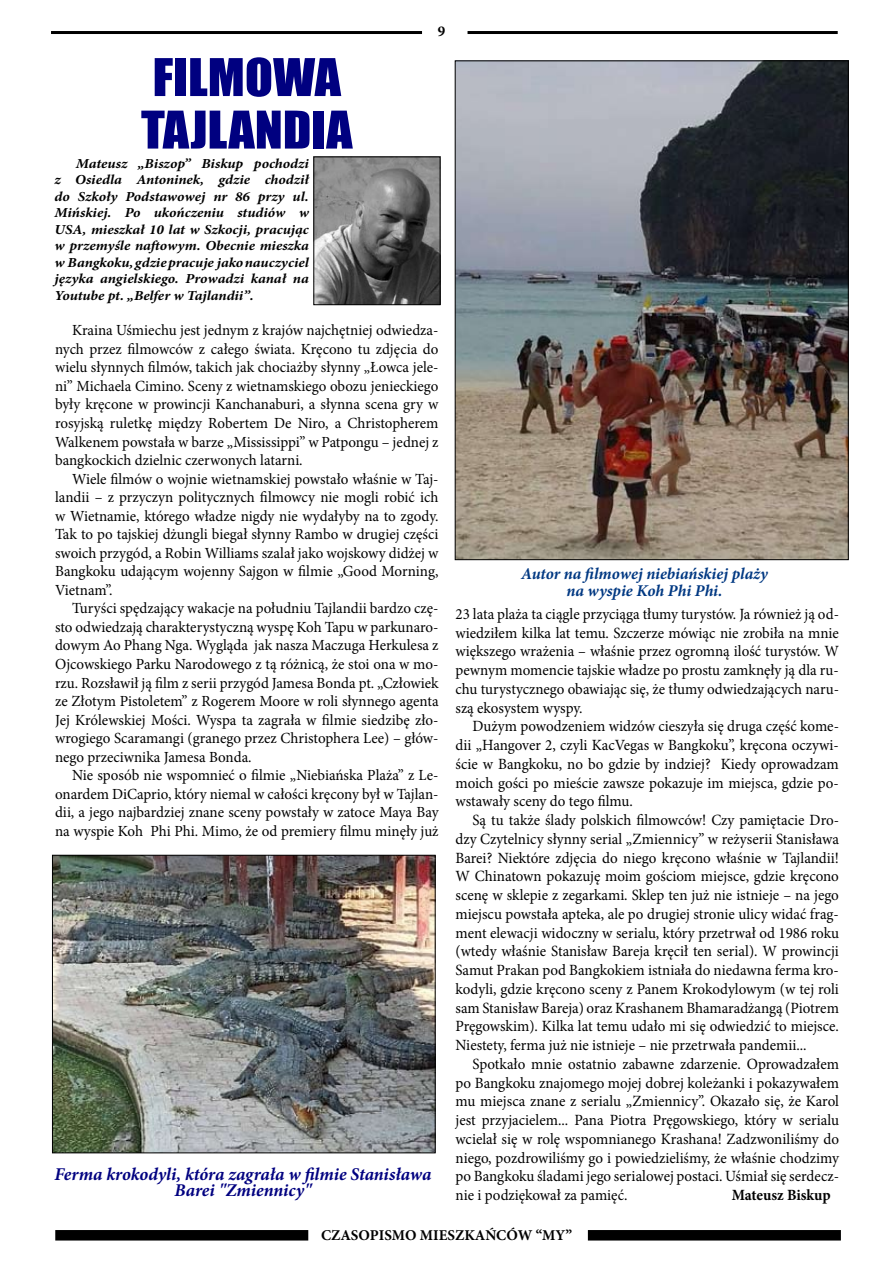
<style>
.page{position:relative;width:893px;height:1263px;background:#fff}
.page>*{position:absolute;margin:0;border:0;box-sizing:border-box;transform-origin:0 0}
.t1{font:48px/52.5px "Impact";color:#000080;scale:1.08 1}
.t2{font:italic 700 18px/16.5px "Minion Pro";letter-spacing:-.005em;color:#000080;text-align:center}
.t3{font:italic 700 16.5px/16.5px "Minion Pro";letter-spacing:-.005em;color:#003882;text-align:center}
.t4{font:15.6px/18.8px "Minion Pro";color:#000;text-align:justify;scale:.96 1}
.t5{font:700 15.6px "Minion Pro";letter-spacing:-.005em;color:#000;scale:.96 1}
.t6{font:15.45px/18.6px "Minion Pro";color:#000;text-align:justify}
.t7{font:700 15px "Minion Pro";color:#000}
.t8{font:italic 700 13.8px/16.5px "Minion Pro";letter-spacing:-.005em;color:#000;text-align:justify;scale:1.09 1}
</style>
<div class="page">
<hr style="left:51px;top:31px;width:371px;height:3px;background:#000">
<hr style="left:467px;top:31px;width:371px;height:3px;background:#000">
<div style="left:55px;top:1230px;width:253px;height:10px;background:#000"></div>
<div style="left:588px;top:1230px;width:253px;height:10px;background:#000"></div>
<img style="left:315px;top:159px;width:123px;height:144px">
<div style="left:313px;top:157px;width:127px;height:148px;border:1px solid #000"></div>
<img style="left:457px;top:62px;width:390px;height:496px">
<img style="left:54px;top:857px;width:380px;height:294px">
<div style="left:52px;top:855px;width:384px;height:298px;border:1px solid #000"></div>
<h1 class="t1" style="left:141px;top:50px;width:197px">FILMOWA<br>TAJLANDIA</h1>
<p class="t8" style="left:55px;top:155px;width:235px;text-indent:21px">Mateusz „Biszop” Biskup pochodzi z Osiedla Antoninek, gdzie chodził do Szkoły Podstawowej nr 86 przy ul.<br>Mińskiej. Po ukończeniu studiów w USA, mieszkał 10 lat w Szkocji, pracując w przemyśle naftowym. Obecnie mieszka w Bangkoku, gdzie pracuje jako nauczyciel języka angielskiego. Prowadzi kanał na Youtube pt. „Belfer w Tajlandii”.</p>
<p class="t7" style="left:438px;top:21px;width:9px">9</p>
<p class="t6" style="left:55px;top:321px;width:385px;text-indent:17px">Kraina Uśmiechu jest jednym z krajów najchętniej odwiedza&shy;nych przez filmowców z całego świata. Kręcono tu zdjęcia do wielu słynnych filmów, takich jak chociażby słynny „Łowca jele&shy;ni” Michaela Cimino. Sceny z wietnamskiego obozu jenieckiego były kręcone w prowincji Kanchanaburi, a słynna scena gry w rosyjską ruletkę między Robertem De Niro, a Christopherem Walkenem powstała w barze „Mississippi” w Patpongu – jednej z bangkockich dzielnic czerwonych latarni.</p>
<p class="t6" style="left:55px;top:469px;width:385px;text-indent:17px">Wiele filmów o wojnie wietnamskiej powstało właśnie w Taj&shy;landii – z przyczyn politycznych filmowcy nie mogli robić ich w Wietnamie, którego władze nigdy nie wydałyby na to zgody.<br>Tak to po tajskiej dżungli biegał słynny Rambo w drugiej części swoich przygód, a Robin Williams szalał jako wojskowy didżej w Bangkoku udającym wojenny Sajgon w filmie „Good Morning, Vietnam”.</p>
<p class="t6" style="left:55px;top:599px;width:385px;text-indent:17px">Turyści spędzający wakacje na południu Tajlandii bardzo czę&shy;sto odwiedzają charakterystyczną wyspę Koh Tapu w parkunaro&shy;dowym Ao Phang Nga. Wygląda jak nasza Maczuga Herkulesa z Ojcowskiego Parku Narodowego z tą różnicą, że stoi ona w mo&shy;rzu. Rozsławił ją film z serii przygód Jamesa Bonda pt. „Człowiek ze Złotym Pistoletem” z Rogerem Moore w roli słynnego agenta Jej Królewskiej Mości. Wyspa ta zagrała w filmie siedzibę zło&shy;wrogiego Scaramangi (granego przez Christophera Lee) – głów&shy;nego przeciwnika Jamesa Bonda.</p>
<p class="t6" style="left:55px;top:766px;width:385px;text-indent:17px">Nie sposób nie wspomnieć o filmie „Niebiańska Plaża” z Le&shy;onardem DiCaprio, który niemal w całości kręcony był w Tajlan&shy;dii, a jego najbardziej znane sceny powstały w zatoce Maya Bay na wyspie Koh Phi Phi. Mimo, że od premiery filmu minęły już</p>
<p class="t2" style="left:55px;top:1165px;width:378px">Ferma krokodyli, która zagrała w filmie Stanisława<br>Barei "Zmiennicy"</p>
<p class="t3" style="left:521px;top:565px;width:248px">Autor na filmowej niebiańskiej plaży na wyspie Koh Phi Phi.</p>
<p class="t4" style="left:455px;top:605px;width:401px">23 lata plaża ta ciągle przyciąga tłumy turystów. Ja również ją od&shy;wiedziłem kilka lat temu. Szczerze mówiąc nie zrobiła na mnie większego wrażenia – właśnie przez ogromną ilość turystów. W pewnym momencie tajskie władze po prostu zamknęły ją dla ru&shy;chu turystycznego obawiając się, że tłumy odwiedzających naru&shy;szą ekosystem wyspy.</p>
<p class="t4" style="left:455px;top:717px;width:401px;text-indent:17px">Dużym powodzeniem widzów cieszyła się druga część kome&shy;dii „Hangover 2, czyli KacVegas w Bangkoku”, kręcona oczywi&shy;ście w Bangkoku, no bo gdzie by indziej? Kiedy oprowadzam moich gości po mieście zawsze pokazuje im miejsca, gdzie po&shy;wstawały sceny do tego filmu.</p>
<p class="t4" style="left:455px;top:811px;width:401px;text-indent:17px">Są tu także ślady polskich filmowców! Czy pamiętacie Dro&shy;dzy Czytelnicy słynny serial „Zmiennicy” w reżyserii Stanisława Barei? Niektóre zdjęcia do niego kręcono właśnie w Tajlandii!<br>W Chinatown pokazuję moim gościom miejsce, gdzie kręcono scenę w sklepie z zegarkami. Sklep ten już nie istnieje – na jego miejscu powstała apteka, ale po drugiej stronie ulicy widać frag&shy;ment elewacji widoczny w serialu, który przetrwał od 1986 roku (wtedy właśnie Stanisław Bareja kręcił ten serial). W prowincji Samut Prakan pod Bangkokiem istniała do niedawna ferma kro&shy;kodyli, gdzie kręcono sceny z Panem Krokodylowym (w tej roli sam Stanisław Bareja) oraz Krashanem Bhamaradżangą (Piotrem Pręgowskim). Kilka lat temu udało mi się odwiedzić to miejsce.<br>Niestety, ferma już nie istnieje – nie przetrwała pandemii...</p>
<p class="t4" style="left:455px;top:1054px;width:401px;text-indent:17px">Spotkało mnie ostatnio zabawne zdarzenie. Oprowadzałem po Bangkoku znajomego mojej dobrej koleżanki i pokazywałem mu miejsca znane z serialu „Zmiennicy”. Okazało się, że Karol jest przyjacielem... Pana Piotra Pręgowskiego, który w serialu wcielał się w rolę wspomnianego Krashana! Zadzwoniliśmy do niego, pozdrowiliśmy go i powiedzieliśmy, że właśnie chodzimy po Bangkoku śladami jego serialowej postaci. Uśmiał się serdecz&shy;nie i podziękował za pamięć.</p>
<p class="t5" style="left:732px;top:1184px;width:105px">Mateusz Biskup</p>
<p class="t7" style="left:321px;top:1224px;width:252px">CZASOPISMO MIESZKAŃCÓW “MY”</p>
</div>
